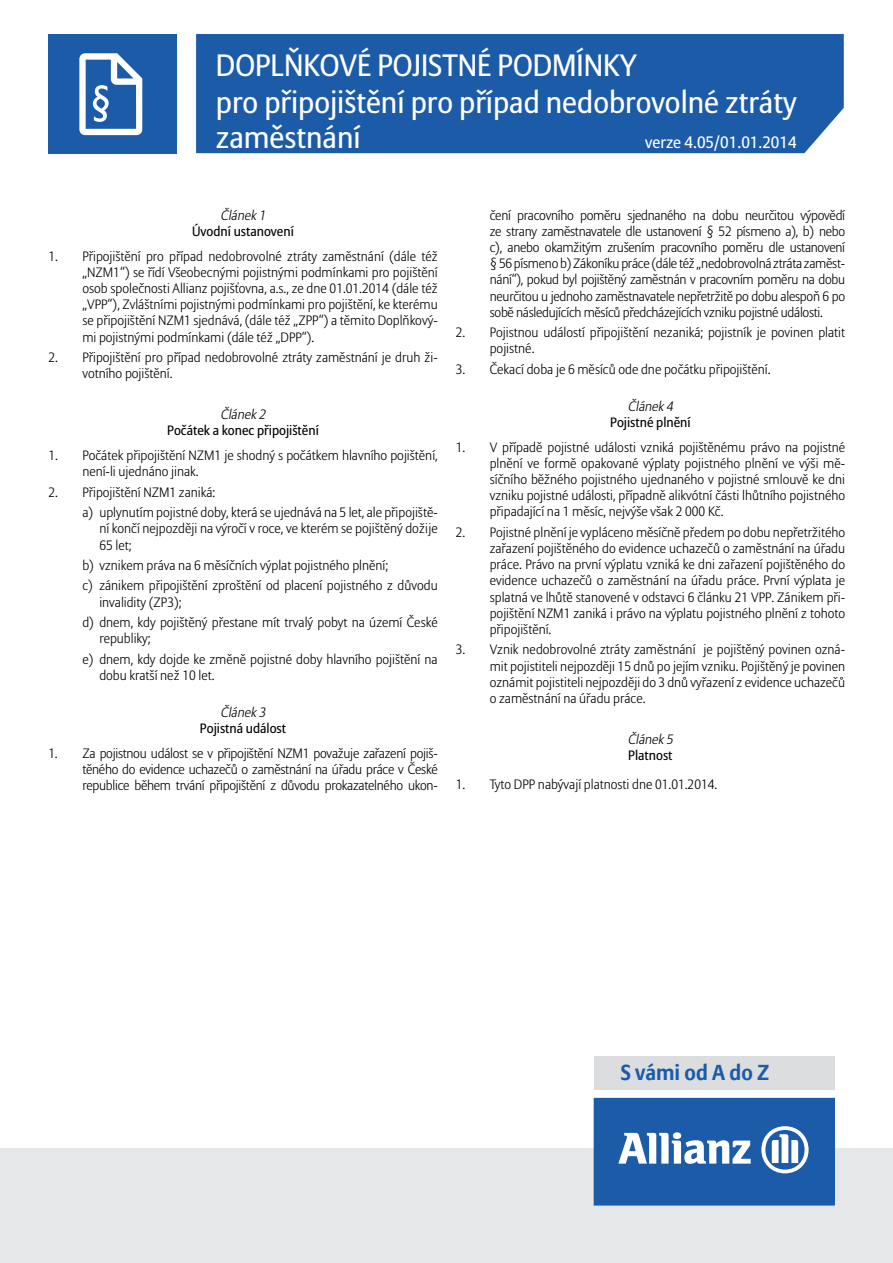
<style>
.page{position:relative;width:893px;height:1263px;background:#fff}
.page>*{position:absolute;margin:0;border:0;box-sizing:border-box;transform-origin:0 0}
.titulek_VPP{font:30.6px "Allianz Sans";color:#fff}
.t1{font:700 21.6px "Allianz Sans";color:#1b5ba7}
.titulek_VPP-2{font:16.35px "Allianz Sans";color:#fff}
.t2{font:300 13.5px/16.2px "Allianz Sans";color:#000;text-align:justify}
.t3{font:13.5px "Allianz Sans";color:#000}
.t4{font:italic 300 13.5px "Allianz Sans";color:#000}
</style>
<div class="page">
<div style="left:0;top:1148px;width:893px;height:115px;background:#e6e7e9"></div>
<div style="left:594px;top:1056px;width:240px;height:33px;background:#dcdddf"></div>
<div style="left:594px;top:1098px;width:240px;height:106px;background:#1b5ba7"></div>
<svg style="left:618px;top:1132px;width:133px;height:32px"></svg>
<svg style="left:761px;top:1126px;width:48px;height:47px"></svg>
<div style="left:594px;top:1098px;width:240px;height:107px;border:1px solid #1b5ba7"></div>
<div style="left:196px;top:34px;width:648px;height:119px;background:#1b5ba7"></div>
<div style="left:48px;top:34px;width:129px;height:119px;background:#1b5ba7"></div>
<svg style="left:79px;top:53px;width:63px;height:82px"></svg>
<p class="titulek_VPP" style="left:216px;top:47px;width:422px">DOPLŇKOVÉ POJISTNÉ PODMÍNKY</p>
<p class="titulek_VPP" style="left:216px;top:84px;width:582px">pro připojištění pro případ nedobrovolné ztráty</p>
<p class="titulek_VPP" style="left:216px;top:119px;width:146px">zaměstnání</p>
<p class="titulek_VPP-2" style="left:645px;top:132px;width:153px">verze 4.05/01.01.2014</p>
<p class="t4" style="left:221px;top:207px;width:50px">Článek1</p>
<p class="t3" style="left:192px;top:223px;width:103px">Úvodní ustanovení</p>
<p class="t2" style="left:82px;top:248px;width:357px;text-indent:-34px">1. Připojištění pro případ nedobrovolné ztráty zaměstnání (dále též „NZM1“) se řídí Všeobecnými pojistnými podmínkami pro pojištění osob společnosti Allianz pojišťovna, a.s., ze dne 01.01.2014 (dále též „VPP“), Zvláštními pojistnými podmínkami pro pojištění, ke kterému se připojištění NZM1 sjednává, (dále též „ZPP“) a těmito Doplňkový&shy;mi pojistnými podmínkami (dále též „DPP“).</p>
<p class="t2" style="left:82px;top:350px;width:357px;text-indent:-34px">2. Připojištění pro případ nedobrovolné ztráty zaměstnání je druh ži&shy;votního pojištění.</p>
<p class="t4" style="left:221px;top:406px;width:50px">Článek2</p>
<p class="t3" style="left:167px;top:422px;width:153px">Počátek a konec připojištění</p>
<p class="t2" style="left:82px;top:448px;width:357px;text-indent:-34px">1. Počátek připojištění NZM1 je shodný s počátkem hlavního pojištění, není-li ujednáno jinak.</p>
<p class="t2" style="left:48px;top:484px;width:168px">2. Připojištění NZM1 zaniká:</p>
<p class="t2" style="left:99px;top:505px;width:340px;text-indent:-17px">a) uplynutím pojistné doby, která se ujednává na 5 let, ale připojiště&shy;ní končí nejpozději na výročí v roce, ve kterém se pojištěný dožije 65 let;</p>
<p class="t2" style="left:82px;top:558px;width:307px">b) vznikem práva na 6 měsíčních výplat pojistného plnění;</p>
<p class="t2" style="left:99px;top:578px;width:340px;text-indent:-17px">c) zánikem připojištění zproštění od placení pojistného z důvodu invalidity (ZP3);</p>
<p class="t2" style="left:99px;top:615px;width:340px;text-indent:-17px">d) dnem, kdy pojištěný přestane mít trvalý pobyt na území České republiky;</p>
<p class="t2" style="left:99px;top:651px;width:340px;text-indent:-17px">e) dnem, kdy dojde ke změně pojistné doby hlavního pojištění na dobu kratší než 10 let.</p>
<p class="t4" style="left:221px;top:704px;width:50px">Článek3</p>
<p class="t3" style="left:200px;top:720px;width:88px">Pojistná událost</p>
<p class="t2" style="left:82px;top:745px;width:357px;text-indent:-34px">1. Za pojistnou událost se v připojištění NZM1 považuje zařazení pojiš&shy;těného do evidence uchazečů o zaměstnání na úřadu práce v České republice během trvání připojištění z důvodu prokazatelného ukon-</p>
<p class="t2" style="left:490px;top:207px;width:357px">čení pracovního poměru sjednaného na dobu neurčitou výpovědí ze strany zaměstnavatele dle ustanovení § 52 písmeno a), b) nebo c), anebo okamžitým zrušením pracovního poměru dle ustanovení § 56 písmeno b) Zákoníku práce (dále též „nedobrovolná ztráta zaměst&shy;nání“), pokud byl pojištěný zaměstnán v pracovním poměru na dobu neurčitou u jednoho zaměstnavatele nepřetržitě po dobu alespoň 6 po sobě následujících měsíců předcházejících vzniku pojistné události.</p>
<p class="t2" style="left:490px;top:325px;width:357px;text-indent:-34px">2. Pojistnou událostí připojištění nezaniká; pojistník je povinen platit pojistné.</p>
<p class="t2" style="left:456px;top:362px;width:316px">3. Čekací doba je 6 měsíců ode dne počátku připojištění.</p>
<p class="t4" style="left:628px;top:398px;width:50px">Článek4</p>
<p class="t3" style="left:610px;top:414px;width:82px">Pojistné plnění</p>
<p class="t2" style="left:490px;top:439px;width:357px;text-indent:-34px">1. V případě pojistné události vzniká pojištěnému právo na pojistné plnění ve formě opakované výplaty pojistného plnění ve výši mě&shy;síčního běžného pojistného ujednaného v pojistné smlouvě ke dni vzniku pojistné události, případně alikvótní části lhůtního pojistného připadající na 1 měsíc, nejvýše však 2 000 Kč.</p>
<p class="t2" style="left:490px;top:525px;width:357px;text-indent:-34px">2. Pojistné plnění je vypláceno měsíčně předem po dobu nepřetržitého zařazení pojištěného do evidence uchazečů o zaměstnání na úřadu práce. Právo na první výplatu vzniká ke dni zařazení pojištěného do evidence uchazečů o zaměstnání na úřadu práce. První výplata je splatná ve lhůtě stanovené v odstavci 6 článku 21 VPP. Zánikem při&shy;pojištění NZM1 zaniká i právo na výplatu pojistného plnění z tohoto připojištění.</p>
<p class="t2" style="left:490px;top:642px;width:357px;text-indent:-34px">3. Vznik nedobrovolné ztráty zaměstnání je pojištěný povinen ozná&shy;mit pojistiteli nejpozději 15 dnů po jejím vzniku. Pojištěný je povinen oznámit pojistiteli nejpozději do 3 dnů vyřazení z evidence uchazečů o zaměstnání na úřadu práce.</p>
<p class="t4" style="left:628px;top:731px;width:50px">Článek5</p>
<p class="t3" style="left:628px;top:747px;width:46px">Platnost</p>
<p class="t2" style="left:456px;top:777px;width:263px">1. Tyto DPP nabývají platnosti dne 01.01.2014.</p>
<h2 class="t1" style="left:621px;top:1059px;width:150px">S vámi od A do Z</h2>
</div>
